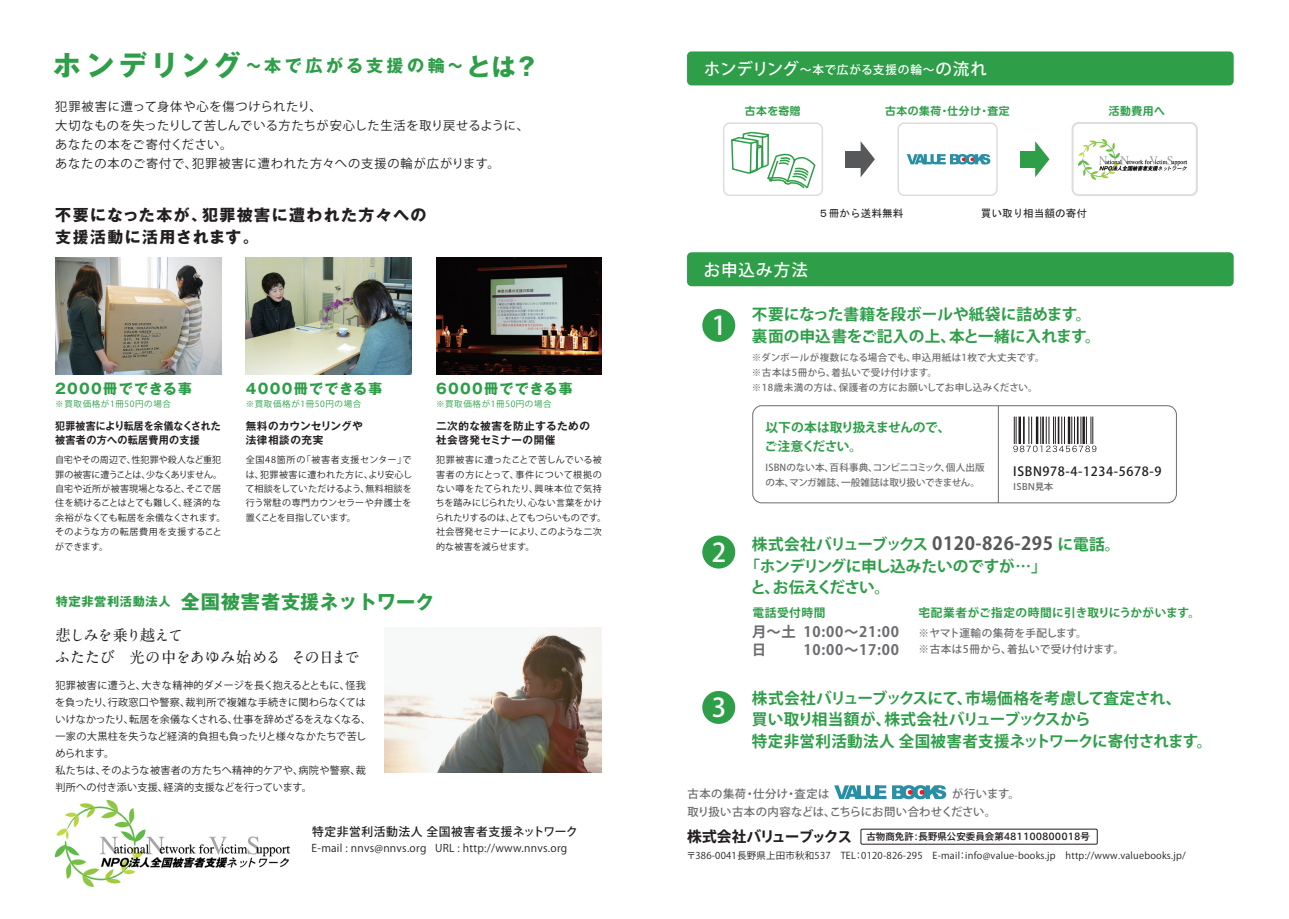
<style>
.page{position:relative;width:1289px;height:919px;background:#fff}
.page>*{position:absolute;margin:0;border:0;box-sizing:border-box;transform-origin:0 0}
.t1{font:500 25.8px "Koz Go Pro";color:#fff}
.t2{font:700 24.45px "Gothic MB101 Pro";color:#2e9e48}
.t3{font:700 19.2px "Gothic MB101 Pro";color:#2e9e48}
.t4{font:700 17.1px "Gothic MB101 Pro";letter-spacing:.195em;color:#2e9e48}
.t5{font:500 16.5px "Koz Go Pro";letter-spacing:.065em;color:#fff}
.t6{font:700 15.9px/22.4px "Gothic MB101 Pro";letter-spacing:.09em;color:#231f20}
.t7{font:700 15.75px/21.6px "Koz Go Pro";letter-spacing:-.005em;color:#2e9e48}
.t8{font:700 15.75px "Koz Go Pro";letter-spacing:-.075em;color:#2e9e48}
.t9{font:700 15.75px "Koz Go Pro";letter-spacing:-.03em;color:#2e9e48}
.t10{font:700 15.75px "Koz Go Pro";letter-spacing:-.05em;color:#2e9e48}
.t11{font:700 15.45px/21.8px "A1 Mincho Std";letter-spacing:-.07em;color:#231f20}
.t12{font:700 14.85px "Axis Std";letter-spacing:-.08em;color:#231f20}
.t13{font:700 14.4px/18px "Koz Go Pro";letter-spacing:.05em;color:#6c6d70}
.t14{font:700 14.1px "Gothic MB101 Pro";letter-spacing:.09em;color:#2e9e48}
.t15{font:700 12.75px/19.2px "Koz Go Pro";letter-spacing:-.035em;color:#2e9e48}
.t16{font:500 12.6px "Koz Go Pro";letter-spacing:.05em;color:#231f20}
.t17{font:12.15px/19.2px "Koz Go Pro";letter-spacing:.065em;color:#231f20}
.t18{font:700 11.7px "Koz Go Pro";letter-spacing:.04em;color:#2e9e48}
.t19{font:500 11.7px "Koz Go Pro";letter-spacing:.05em;color:#231f20}
.t20{font:500 11.7px "Koz Go Pro";letter-spacing:.065em;color:#fff}
.t21{font:500 11.4px/18.1px "Koz Go Pro";letter-spacing:.01em;color:#6c6d70}
.t22{font:500 11.4px "Koz Go Pro";letter-spacing:.04em;color:#6c6d70}
.t23{font:700 10.8px "Shin M Go Pro De";letter-spacing:.05em;color:#2e9e48}
.t24{font:10.65px "Koz Go Pro";letter-spacing:.025em;color:#231f20}
.t25{font:500 10.65px/15.9px "Koz Go Pro";letter-spacing:.03em;color:#6c6d70}
.t26{font:700 10.65px/14.4px "Gothic MB101 Pro De";letter-spacing:.025em;color:#231f20;scale:.93 1}
.t27{font:700 10.65px/14.4px "Gothic MB101 Pro De";letter-spacing:.05em;color:#231f20}
.t28{font:700 10.65px/14.4px "Gothic MB101 Pro De";letter-spacing:.025em;color:#231f20}
.t29{font:10.65px "MS Gothic";color:#231f20}
.t30{font:10.05px/17px "Koz Go Pro";letter-spacing:.005em;color:#231f20}
.t31{font:500 9.6px/14.9px "Koz Go Pro";letter-spacing:.015em;color:#6c6d70}
.t32{font:500 9.6px/14.9px "Koz Go Pro";letter-spacing:-.005em;color:#6c6d70}
.t33{font:9.45px "Koz Go Pro";letter-spacing:.025em;color:#231f20}
.t34{font:500 9.45px "Axis Std";color:#231f20}
.t35{font:9px/14.4px "Koz Go Pro";letter-spacing:.005em;color:#231f20}
.t36{font:9px/14.4px "Koz Go Pro";letter-spacing:.025em;color:#231f20}
.t37{font:500 9px "Axis Std";color:#6c6d70}
.t38{font:8.55px "Koz Go Pro";letter-spacing:.075em;color:#2e9e48}
.s1{font-size:28.2px}
.s2{font-size:12.15px}
.s3{font-size:16.5px}
.s4{font-size:18px;color:#57585a}
</style>
<div class="page">
<svg style="left:834px;top:785px;width:52px;height:14px"></svg>
<svg style="left:892px;top:785px;width:54px;height:14px"></svg>
<div style="left:860px;top:828px;width:237px;height:16px;border:1px solid #231f20"></div>
<div style="left:702px;top:535px;width:33px;height:33px;background:#2e9e48;border-radius:50%"></div>
<div style="left:702px;top:691px;width:33px;height:32px;background:#2e9e48;border-radius:50%"></div>
<div style="left:752px;top:405px;width:424px;height:98px;border:1px solid #6c6d70;border-radius:9px"></div>
<div style="left:702px;top:309px;width:33px;height:33px;background:#2e9e48;border-radius:50%"></div>
<svg style="left:1013px;top:416px;width:83px;height:36px"></svg>
<hr style="left:998px;top:405px;width:1px;height:98px;background:#6c6d70">
<div style="left:687px;top:252px;width:546px;height:34px;background:#2e9e48;border-radius:5px"></div>
<div style="left:687px;top:51px;width:546px;height:34px;background:#2e9e48;border-radius:5px"></div>
<img style="left:55px;top:257px;width:166px;height:117px">
<img style="left:246px;top:257px;width:165px;height:117px">
<img style="left:436px;top:257px;width:166px;height:117px">
<img style="left:385px;top:627px;width:217px;height:145px">
<div style="left:723px;top:122px;width:100px;height:74px;border:2px solid #ddd;border-radius:6px"></div>
<div style="left:1020px;top:151px;width:19px;height:16px;background:#2e9e48"></div>
<svg style="left:1035px;top:141px;width:14px;height:36px"></svg>
<div style="left:897px;top:122px;width:100px;height:74px;border:2px solid #ddd;border-radius:6px"></div>
<svg style="left:906px;top:154px;width:84px;height:10px"></svg>
<div style="left:845px;top:151px;width:20px;height:16px;background:#57585a"></div>
<svg style="left:860px;top:141px;width:14px;height:36px"></svg>
<svg style="left:730px;top:85px;width:86px;height:104px"></svg>
<img style="left:56px;top:800px;width:234px;height:85px">
<div style="left:1071px;top:122px;width:126px;height:74px;border:2px solid #ddd;border-radius:6px"></div>
<img style="left:1078px;top:140px;width:108px;height:39px">
<h3 class="t4" style="left:53px;top:51px;width:412px"><span class="s1">ホンデリング</span>～本で広がる支援の輪～</h3>
<h2 class="t2" style="left:466px;top:46px;width:74px">とは？</h2>
<h3 class="t17" style="left:55px;top:97px;width:475px">犯罪被害に遭って身体や心を傷つけられたり、<br>大切なものを失ったりして苦しんでいる方たちが安心した生活を取り戻せるように、あなたの本をご寄付ください。<br>あなたの本のご寄付で、犯罪被害に遭われた方々への支援の輪が広がります。</h3>
<h3 class="t6" style="left:55px;top:201px;width:373px">不要になった本が、犯罪被害に遭われた方々への支援活動に活用されます。</h3>
<h3 class="t14" style="left:55px;top:377px;width:138px">2000冊でできる事</h3>
<h3 class="t14" style="left:246px;top:377px;width:138px">4000冊でできる事</h3>
<p class="t38" style="left:55px;top:398px;width:117px">※買取価格が1冊50円の場合</p>
<p class="t38" style="left:246px;top:398px;width:117px">※買取価格が1冊50円の場合</p>
<h3 class="t14" style="left:436px;top:377px;width:138px">6000冊でできる事</h3>
<p class="t38" style="left:436px;top:398px;width:117px">※買取価格が1冊50円の場合</p>
<p class="t26" style="left:55px;top:417px;width:179px">犯罪被害により転居を余儀なくされた被害者の方への転居費用の支援</p>
<p class="t28" style="left:246px;top:417px;width:118px">無料のカウンセリングや法律相談の充実</p>
<p class="t27" style="left:436px;top:417px;width:155px">二次的な被害を防止するための社会啓発セミナーの開催</p>
<p class="t35" style="left:55px;top:453px;width:172px">自宅やその周辺で、性犯罪や殺人など重犯罪の被害に遭うことは、少なくありません。自宅や近所が被害現場となると、そこで居住を続けることはとても難しく、経済的な余裕がなくても転居を余儀なくされます。そのような方の転居費用を支援することができます。</p>
<p class="t35" style="left:245px;top:453px;width:168px;text-align:justify">全国48箇所の「被害者支援センター」では、犯罪被害に遭われた方に、より安心して相談をしていただけるよう、無料相談を行う常駐の専門カウンセラーや弁護士を置くことを目指しています。</p>
<p class="t36" style="left:435px;top:453px;width:172px">犯罪被害に遭ったことで苦しんでいる被害者の方にとって、事件について根拠のない噂をたてられたり、興味本位で気持ちを踏みにじられたり、心ない言葉をかけられたりするのは、とてもつらいものです。社会啓発セミナーにより、このような二次的な被害を減らせます。</p>
<h3 class="t3" style="left:56px;top:585px;width:380px"><span class="s2">特定非営利活動法人</span> 全国被害者支援ネットワーク</h3>
<h3 class="t11" style="left:55px;top:622px;width:306px">悲しみを乗り越えて<br>ふたたび 光の中をあゆみ始める その日まで</h3>
<p class="t30" style="left:55px;top:676px;width:317px">犯罪被害に遭うと、大きな精神的ダメージを長く抱えるとともに、怪我を負ったり、行政窓口や警察、裁判所で複雑な手続きに関わらなくてはいけなかったり、転居を余儀なくされる、仕事を辞めざるをえなくなる、一家の大黒柱を失うなど経済的負担も負ったりと様々なかたちで苦しめられます。<br>私たちは、そのような被害者の方たちへ精神的ケアや、病院や警察、裁判所への付き添い支援、経済的支援などを行っています。</p>
<p class="t19" style="left:312px;top:824px;width:267px">特定非営利活動法人全国被害者支援ネットワーク</p>
<p class="t24" style="left:311px;top:841px;width:257px">E-mail : nnvs@nnvs.org URL : http://www.nnvs.org</p>
<p class="t20" style="left:703px;top:62px;width:284px"><span class="s3">ホンデリング</span>～本で広がる支援の輪～<span class="s3">の流れ</span></p>
<p class="t23" style="left:744px;top:102px;width:57px">古本を寄贈</p>
<p class="t23" style="left:885px;top:102px;width:126px">古本の集荷・仕分け・査定</p>
<p class="t23" style="left:1108px;top:102px;width:58px">活動費用へ</p>
<p class="t29" style="left:818px;top:208px;width:87px">５冊から送料無料</p>
<p class="t29" style="left:980px;top:208px;width:108px">買い取り相当額の寄付</p>
<h3 class="t5" style="left:703px;top:259px;width:106px">お申込み方法</h3>
<h1 class="t1" style="left:712px;top:309px;width:16px">1</h1>
<h1 class="t1" style="left:712px;top:535px;width:16px">2</h1>
<h1 class="t1" style="left:712px;top:691px;width:16px">3</h1>
<h3 class="t7" style="left:752px;top:305px;width:350px">不要になった書籍を段ボールや紙袋に詰めます。裏面の申込書をご記入の上、本と一緒に入れます。</h3>
<p class="t31" style="left:752px;top:351px;width:294px">※ダンボールが複数になる場合でも、申込用紙は1枚で大丈夫です。※古本は5冊から、着払いで受け付けます。<br>※18歳未満の方は、保護者の方にお願いしてお申し込みください。</p>
<h3 class="t15" style="left:764px;top:418px;width:187px">以下の本は取り扱えませんので、ご注意ください。</h3>
<p class="t32" style="left:765px;top:460px;width:221px">ISBNのない本、百科事典、コンビニコミック、個人出版の本、マンガ雑誌、一般雑誌は取り扱いできません。</p>
<h3 class="t16" style="left:1013px;top:463px;width:150px">ISBN978-4-1234-5678-9</h3>
<p class="t37" style="left:1013px;top:479px;width:41px">ISBN見本</p>
<h3 class="t8" style="left:752px;top:534px;width:370px">株式会社バリューブックス <span class="s4">0120-826-295</span> に電話。</h3>
<h3 class="t9" style="left:744px;top:555px;width:304px">「ホンデリングに申し込みたいのですが…」</h3>
<h3 class="t10" style="left:750px;top:577px;width:141px">と、お伝えください。</h3>
<p class="t18" style="left:752px;top:605px;width:75px">電話受付時間</p>
<h3 class="t13" style="left:751px;top:624px;width:46px">月～土日</h3>
<h3 class="t13" style="left:803px;top:624px;width:97px">10:00～21:00<br>10:00～17:00</h3>
<p class="t18" style="left:918px;top:605px;width:283px">宅配業者がご指定の時間に引き取りにうかがいます。</p>
<p class="t25" style="left:918px;top:625px;width:207px">※ヤマト運輸の集荷を手配します。<br>※古本は5冊から、着払いで受け付けます。</p>
<h3 class="t7" style="left:752px;top:688px;width:462px">株式会社バリューブックスにて、市場価格を考慮して査定され、<br>買い取り相当額が、株式会社バリューブックスから<br>特定非営利活動法人全国被害者支援ネットワークに寄付されます。</h3>
<p class="t21" style="left:687px;top:785px;width:334px;text-indent:265px">が行います。取り扱い古本の内容などは、こちらにお問い合わせください。</p>
<p class="t22" style="left:687px;top:786px;width:144px">古本の集荷・仕分け・査定は</p>
<h3 class="t12" style="left:687px;top:824px;width:166px">株式会社バリューブックス</h3>
<p class="t33" style="left:686px;top:848px;width:501px">〒386-0041長野県上田市秋和537 TEL：0120-826-295 E-mail：info@value-books.jp http://www.valuebooks.jp/</p>
<p class="t34" style="left:866px;top:829px;width:225px">古物商免許：長野県公安委員会第481100800018号</p>
</div>
